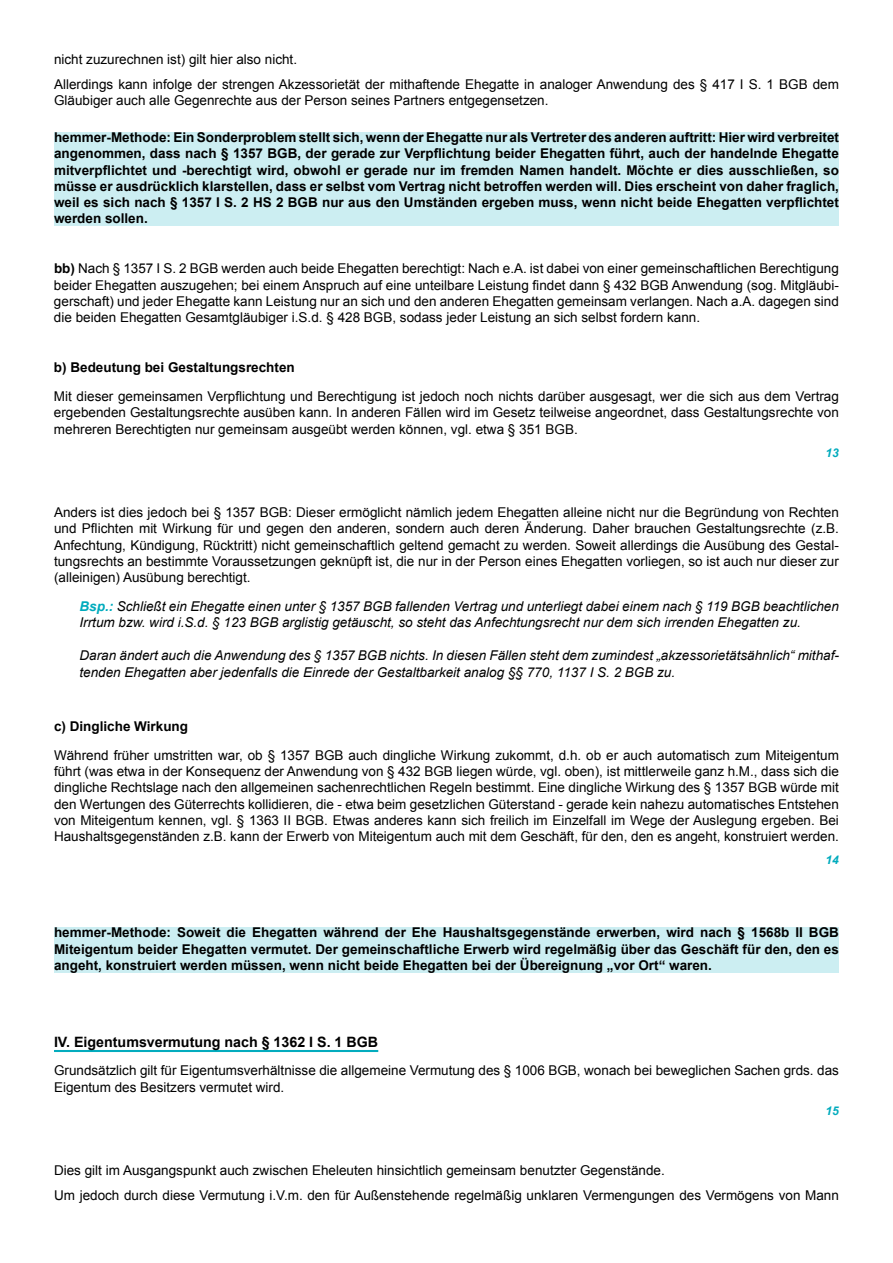
<style>
.page{position:relative;width:893px;height:1263px;background:#fff}
.page>*{position:absolute;margin:0;border:0;box-sizing:border-box;transform-origin:0 0}
.t1{font:700 14.25px "Arial";color:#000}
.t2{font:13.5px/16.2px "Arial";color:#000;text-align:justify}
.t3{font:700 13.5px/16.2px "Arial";color:#000;text-align:justify}
.t4{font:italic 13.5px/16.2px "Arial";color:#000}
.t5{font:italic 700 12px "Arial";color:#00abbd}
.s1{font-weight:700}
.s2{font-weight:700;color:#00abbd}
</style>
<div class="page">
<div style="left:54px;top:132px;width:785px;height:94px;background:#cceef2"></div>
<div style="left:54px;top:928px;width:785px;height:45px;background:#cceef2"></div>
<hr style="left:54px;top:1050px;width:324px;height:1px;background:#00abbd">
<hr style="left:54px;top:1051px;width:324px;height:1px;background:#00abbd">
<p class="t2" style="left:54px;top:47px;width:786px;line-height:24.8px">nicht zuzurechnen ist) gilt hier also nicht.<br>Allerdings kann infolge der strengen Akzessorietät der mithaftende Ehegatte in analoger Anwendung des § 417 I S. 1 BGB dem</p>
<p class="t2" style="left:54px;top:92px;width:496px">Gläubiger auch alle Gegenrechte aus der Person seines Partners entgegensetzen.</p>
<p class="t3" style="left:54px;top:130px;width:786px">hemmer-Methode: Ein Sonderproblem stellt sich, wenn der Ehegatte nur als Vertreter des anderen auftritt: Hier wird verbreitet angenommen, dass nach § 1357 BGB, der gerade zur Verpflichtung beider Ehegatten führt, auch der handelnde Ehegatte mitverpflichtet und -berechtigt wird, obwohl er gerade nur im fremden Namen handelt. Möchte er dies ausschließen, so müsse er ausdrücklich klarstellen, dass er selbst vom Vertrag nicht betroffen werden will. Dies erscheint von daher fraglich, weil es sich nach § 1357 I S. 2 HS 2 BGB nur aus den Umständen ergeben muss, wenn nicht beide Ehegatten verpflichtet werden sollen.</p>
<p class="t2" style="left:54px;top:261px;width:786px"><span class="s1">bb)</span> Nach § 1357 I S. 2 BGB werden auch beide Ehegatten berechtigt: Nach e.A. ist dabei von einer gemeinschaftlichen Berechtigung beider Ehegatten auszugehen; bei einem Anspruch auf eine unteilbare Leistung findet dann § 432 BGB Anwendung (sog. Mitgläubi&shy;gerschaft) und jeder Ehegatte kann Leistung nur an sich und den anderen Ehegatten gemeinsam verlangen. Nach a.A. dagegen sind die beiden Ehegatten Gesamtgläubiger i.S.d. § 428 BGB, sodass jeder Leistung an sich selbst fordern kann.</p>
<p class="t3" style="left:54px;top:360px;width:242px">b) Bedeutung bei Gestaltungsrechten</p>
<p class="t2" style="left:54px;top:388px;width:786px">Mit dieser gemeinsamen Verpflichtung und Berechtigung ist jedoch noch nichts darüber ausgesagt, wer die sich aus dem Vertrag ergebenden Gestaltungsrechte ausüben kann. In anderen Fällen wird im Gesetz teilweise angeordnet, dass Gestaltungsrechte von mehreren Berechtigten nur gemeinsam ausgeübt werden können, vgl. etwa § 351 BGB.</p>
<p class="t5" style="left:826px;top:444px;width:15px">13</p>
<p class="t2" style="left:54px;top:504px;width:786px">Anders ist dies jedoch bei § 1357 BGB: Dieser ermöglicht nämlich jedem Ehegatten alleine nicht nur die Begründung von Rechten und Pflichten mit Wirkung für und gegen den anderen, sondern auch deren Änderung. Daher brauchen Gestaltungsrechte (z.B.<br>Anfechtung, Kündigung, Rücktritt) nicht gemeinschaftlich geltend gemacht zu werden. Soweit allerdings die Ausübung des Gestal&shy;tungsrechts an bestimmte Voraussetzungen geknüpft ist, die nur in der Person eines Ehegatten vorliegen, so ist auch nur dieser zur (alleinigen) Ausübung berechtigt.</p>
<p class="t4" style="left:80px;top:598px;width:761px"><span class="s2">Bsp.:</span> Schließt ein Ehegatte einen unter § 1357 BGB fallenden Vertrag und unterliegt dabei einem nach § 119 BGB beachtlichen<br>Irrtum bzw. wird i.S.d. § 123 BGB arglistig getäuscht, so steht das Anfechtungsrecht nur dem sich irrenden Ehegatten zu.</p>
<p class="t4" style="left:80px;top:648px;width:761px">Daran ändert auch die Anwendung des § 1357 BGB nichts. In diesen Fällen steht dem zumindest „akzessorietätsähnlich“ mithaf&shy;tenden Ehegatten aber jedenfalls die Einrede der Gestaltbarkeit analog §§ 770, 1137 I S. 2 BGB zu.</p>
<p class="t3" style="left:54px;top:719px;width:136px">c) Dingliche Wirkung</p>
<p class="t2" style="left:54px;top:747px;width:786px">Während früher umstritten war, ob § 1357 BGB auch dingliche Wirkung zukommt, d.h. ob er auch automatisch zum Miteigentum führt (was etwa in der Konsequenz der Anwendung von § 432 BGB liegen würde, vgl. oben), ist mittlerweile ganz h.M., dass sich die dingliche Rechtslage nach den allgemeinen sachenrechtlichen Regeln bestimmt. Eine dingliche Wirkung des § 1357 BGB würde mit den Wertungen des Güterrechts kollidieren, die - etwa beim gesetzlichen Güterstand - gerade kein nahezu automatisches Entstehen von Miteigentum kennen, vgl. § 1363 II BGB. Etwas anderes kann sich freilich im Einzelfall im Wege der Auslegung ergeben. Bei Haushaltsgegenständen z.B. kann der Erwerb von Miteigentum auch mit dem Geschäft, für den, den es angeht, konstruiert werden.</p>
<p class="t5" style="left:826px;top:852px;width:15px">14</p>
<p class="t3" style="left:54px;top:925px;width:786px">hemmer-Methode: Soweit die Ehegatten während der Ehe Haushaltsgegenstände erwerben, wird nach § 1568b II BGB Miteigentum beider Ehegatten vermutet. Der gemeinschaftliche Erwerb wird regelmäßig über das Geschäft für den, den es angeht, konstruiert werden müssen, wenn nicht beide Ehegatten bei der Übereignung „vor Ort“ waren.</p>
<p class="t1" style="left:54px;top:1032px;width:326px">IV. Eigentumsvermutung nach § 1362 I S. 1 BGB</p>
<p class="t2" style="left:54px;top:1063px;width:786px">Grundsätzlich gilt für Eigentumsverhältnisse die allgemeine Vermutung des § 1006 BGB, wonach bei beweglichen Sachen grds. das<br>Eigentum des Besitzers vermutet wird.</p>
<p class="t5" style="left:826px;top:1102px;width:15px">15</p>
<p class="t2" style="left:54px;top:1158px;width:786px;line-height:24.8px">Dies gilt im Ausgangspunkt auch zwischen Eheleuten hinsichtlich gemeinsam benutzter Gegenstände.<br>Um jedoch durch diese Vermutung i.V.m. den für Außenstehende regelmäßig unklaren Vermengungen des Vermögens von Mann</p>
</div>
